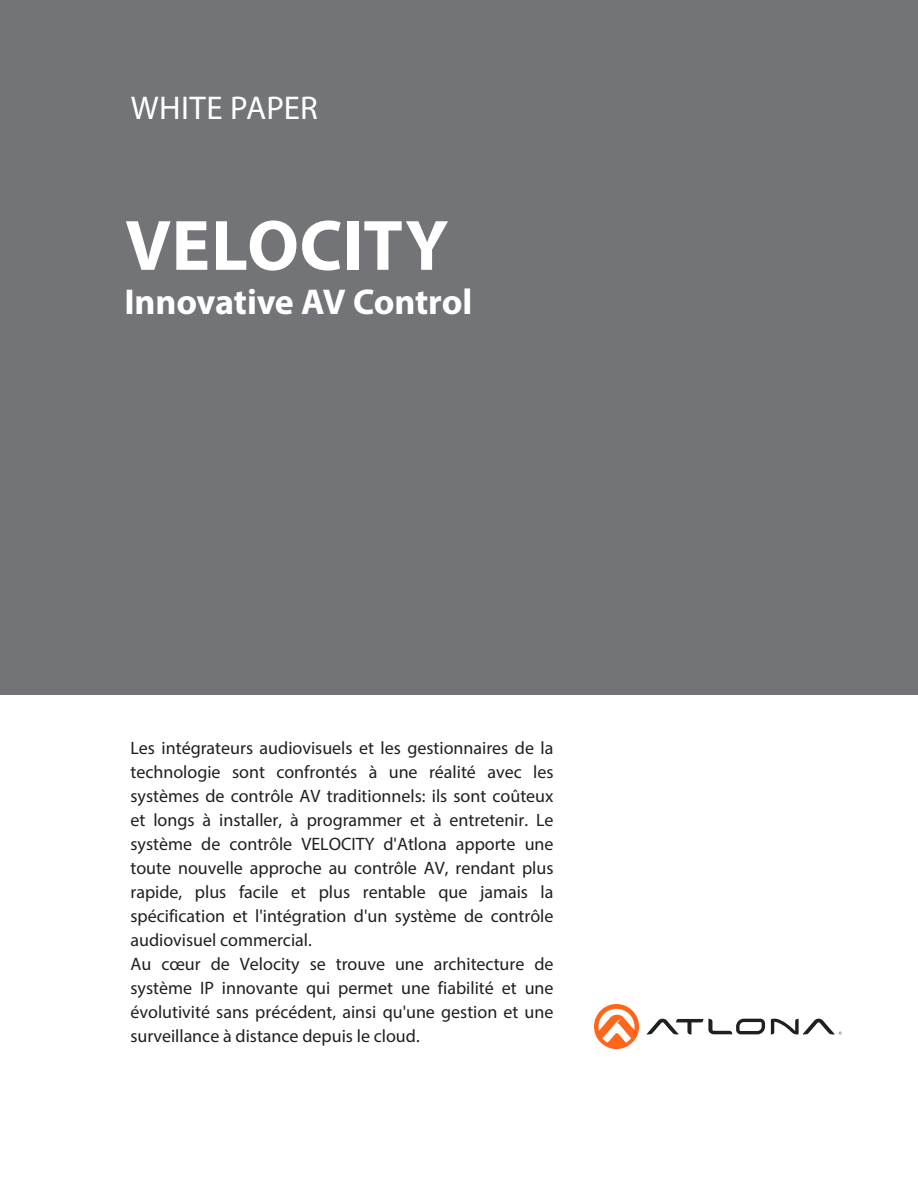
<style>
.page{position:relative;width:918px;height:1188px;background:#fff}
.page>*{position:absolute;margin:0;border:0;box-sizing:border-box;transform-origin:0 0}
.t1{font:700 72px "Myriad Pro";letter-spacing:.01em;color:#fff}
.t2{font:700 36px "Myriad Pro";letter-spacing:-.005em;color:#fff}
.t3{font:33px "Myriad Pro";letter-spacing:.01em;color:#fff}
.Body{font:18px/24px "Myriad Pro";color:#231f20}
</style>
<div class="page">
<div style="left:0;top:0;width:918px;height:694px;background:#727477"></div>
<svg style="left:647px;top:1019px;width:118px;height:15px"></svg>
<svg style="left:771px;top:1019px;width:71px;height:16px"></svg>
<svg style="left:594px;top:1004px;width:45px;height:45px"></svg>
<p class="t3" style="left:131px;top:88px;width:188px">WHITE PAPER</p>
<p class="t1" style="left:125px;top:199px;width:325px">VELOCITY</p>
<p class="t2" style="left:124px;top:278px;width:349px">Innovative AV Control</p>
<p class="Body" style="left:130px;top:735px;width:425px">Les intégrateurs audiovisuels et les gestionnaires de la technologie sont confrontés à une réalité avec les systèmes de contrôle AV traditionnels: ils sont coûteux et longs à installer, à programmer et à entretenir. Le système de contrôle VELOCITY d'Atlona apporte une toute nouvelle approche au contrôle AV, rendant plus rapide, plus facile et plus rentable que jamais la spécification et l'intégration d'un système de contrôle audiovisuel commercial.<br>Au cœur de Velocity se trouve une architecture de système IP innovante qui permet une fiabilité et une évolutivité sans précédent, ainsi qu'une gestion et une surveillance à distance depuis le cloud.</p>
</div>
